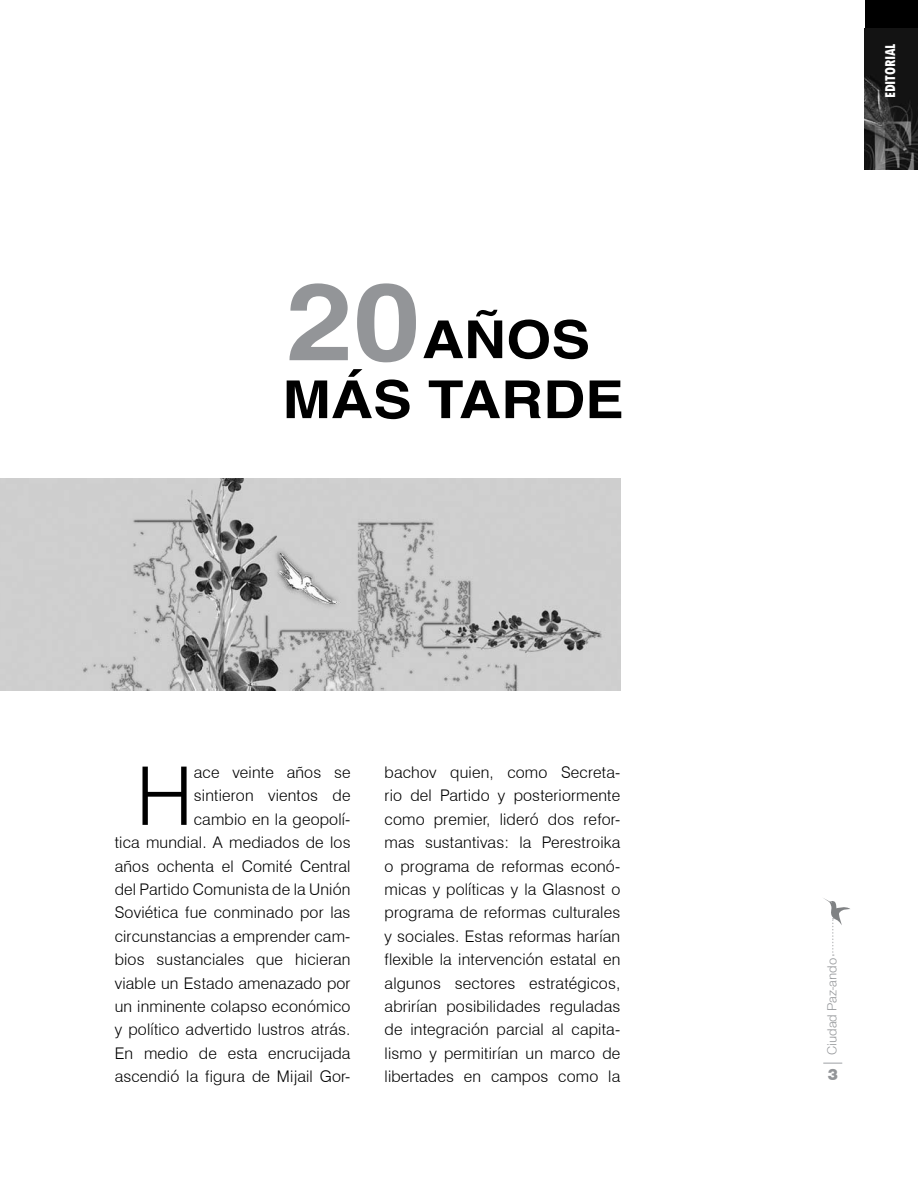
<style>
.page{position:relative;width:918px;height:1188px;background:#fff}
.page>*{position:absolute;margin:0;border:0;box-sizing:border-box;transform-origin:0 0}
.t1{font:700 108px "Switzerland";color:#939598;scale:1.11 1}
.t2{font:300 81px "Swiss 721 BT";color:#000}
.t3{font:700 52.35px/60px "Switzerland";color:#000;scale:1.11 1}
.t4{font:300 16.05px/23.4px "Swiss 721 BT";letter-spacing:.01em;color:#000;text-align:right}
.t5{font:800 condensed 15px "Tw Cen";letter-spacing:-.01em;color:#fff;scale:.96 1}
.t6{font:300 13.5px "Sans";color:#939598}
</style>
<div class="page">
<div style="left:865px;top:0;width:53px;height:169px;background:#000"></div>
<img style="left:865px;top:29px;width:53px;height:140px">
<svg style="left:823px;top:898px;width:27px;height:58px"></svg>
<img style="left:0;top:478px;width:621px;height:213px">
<svg style="left:823px;top:1062px;width:19px;height:2px"></svg>
<h1 class="t1" style="left:286px;top:256px;width:122px">20</h1>
<h3 class="t3" style="left:283px;top:309px;width:309px;text-indent:140px">AÑOS<br>MÁS TARDE</h3>
<p class="t4" style="left:115px;top:761px;width:237px">ace veinte años se<br>sintieron vientos de<br>cambio en la geopolí-<br>tica mundial. A mediados de los años ochenta el Comité Central del Partido Comunista de la Unión<br>Soviética fue conminado por las circunstancias a emprender cam&shy;bios sustanciales que hicieran viable un Estado amenazado por un inminente colapso económico y político advertido lustros atrás.<br>En medio de esta encrucijada ascendió la figura de Mijail Gor-</p>
<p class="t4" style="left:385px;top:761px;width:237px;text-align:justify">bachov quien, como Secreta&shy;rio del Partido y posteriormente como premier, lideró dos refor&shy;mas sustantivas: la Perestroika o programa de reformas econó&shy;micas y políticas y la Glasnost o programa de reformas culturales y sociales. Estas reformas harían flexible la intervención estatal en algunos sectores estratégicos, abrirían posibilidades reguladas de integración parcial al capita&shy;lismo y permitirían un marco de libertades en campos como la</p>
<h2 class="t2" style="left:136px;top:747px;width:59px">H</h2>
<p class="t5" style="left:882px;top:98px;width:59px;rotate:-90deg">EDITORIAL</p>
<p class="t6" style="left:824px;top:1055px;width:99px;rotate:-90deg">Ciudad Paz-ando</p>
</div>
